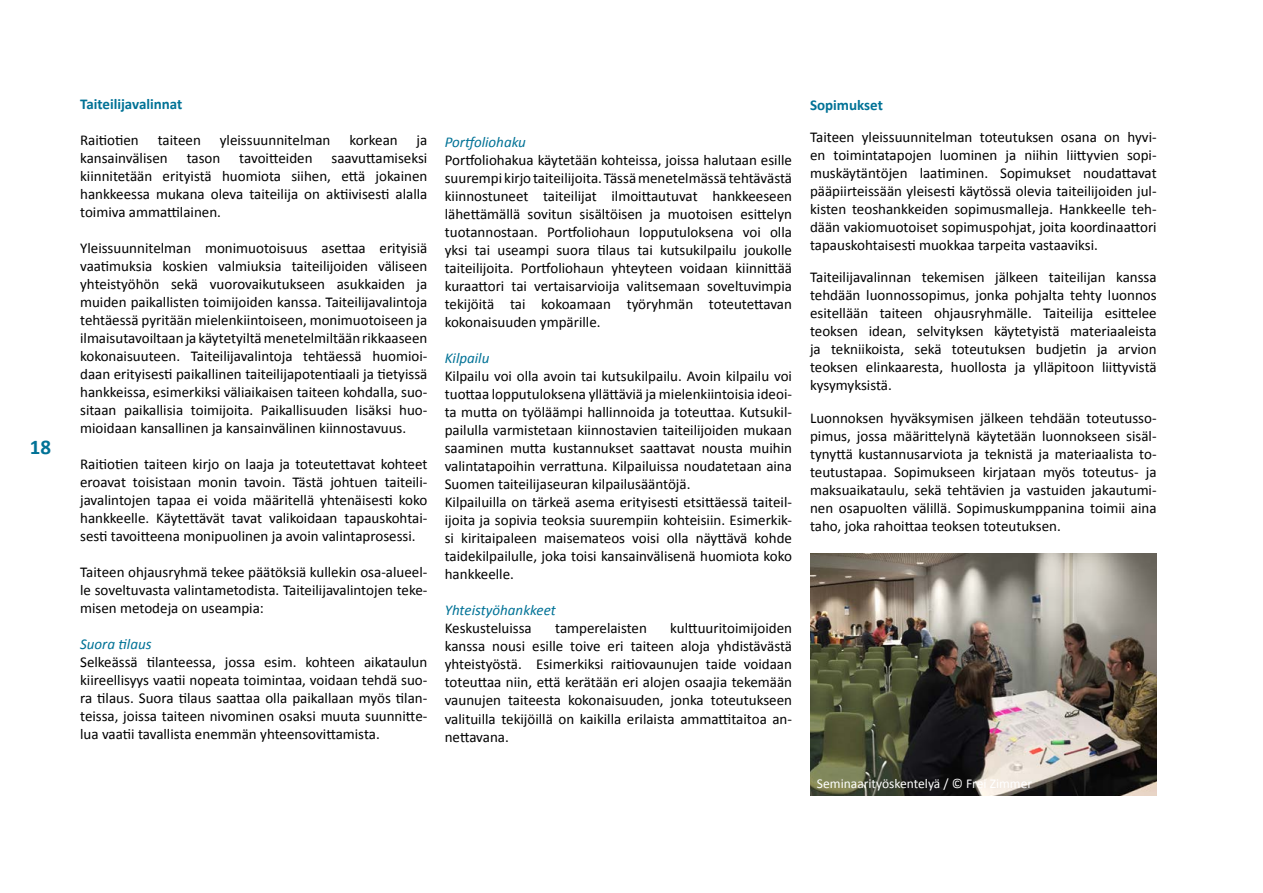
<style>
.page{position:relative;width:1263px;height:893px;background:#fff}
.page>*{position:absolute;margin:0;border:0;box-sizing:border-box;transform-origin:0 0}
.t1{font:700 21px "Calibri";color:#007296}
.t2{font:15px/18px "Calibri";color:#000;text-align:justify}
.t3{font:italic 15px "Calibri";color:#007296}
.t4{font:700 15px "Calibri";color:#007296}
.t5{font:13.5px "Calibri";color:#fff}
</style>
<div class="page">
<img style="left:810px;top:553px;width:347px;height:242px">
<h1 class="t1" style="left:30px;top:434px;width:23px">18</h1>
<p class="t4" style="left:80px;top:95px;width:104px">Taiteilijavalinnat</p>
<p class="t2" style="left:80px;top:130px;width:60px">Raitiotien</p>
<p class="t2" style="left:158px;top:130px;width:45px">taiteen</p>
<p class="t2" style="left:220px;top:130px;width:112px">yleissuunnitelman</p>
<p class="t2" style="left:349px;top:130px;width:50px">korkean</p>
<p class="t2" style="left:417px;top:130px;width:12px">ja</p>
<p class="t2" style="left:80px;top:148px;width:89px">kansainvälisen</p>
<p class="t2" style="left:187px;top:148px;width:35px">tason</p>
<p class="t2" style="left:239px;top:148px;width:75px">tavoitteiden</p>
<p class="t2" style="left:80px;top:148px;width:349px;text-indent:251px">saavuttamiseksi kiinnitetään erityistä huomiota siihen, että jokainen hankkeessa mukana oleva taiteilija on aktiivisesti alalla toimiva ammattilainen.</p>
<p class="t2" style="left:80px;top:238px;width:349px">Yleissuunnitelman monimuotoisuus asettaa erityisiä vaatimuksia koskien valmiuksia taiteilijoiden väliseen yhteistyöhön sekä vuorovaikutukseen asukkaiden ja muiden paikallisten toimijoiden kanssa. Taiteilijavalintoja tehtäessä pyritään mielenkiintoiseen, monimuotoiseen ja ilmaisutavoiltaan ja käytetyiltä menetelmiltään rikkaaseen kokonaisuuteen. Taiteilijavalintoja tehtäessä huomioi&shy;daan erityisesti paikallinen taiteilijapotentiaali ja tietyissä hankkeissa, esimerkiksi väliaikaisen taiteen kohdalla, suo&shy;sitaan paikallisia toimijoita. Paikallisuuden lisäksi huo&shy;mioidaan kansallinen ja kansainvälinen kiinnostavuus.</p>
<p class="t2" style="left:80px;top:454px;width:349px">Raitiotien taiteen kirjo on laaja ja toteutettavat kohteet eroavat toisistaan monin tavoin. Tästä johtuen taiteili&shy;javalintojen tapaa ei voida määritellä yhtenäisesti koko hankkeelle. Käytettävät tavat valikoidaan tapauskohtai&shy;sesti tavoitteena monipuolinen ja avoin valintaprosessi.</p>
<p class="t2" style="left:80px;top:562px;width:349px">Taiteen ohjausryhmä tekee päätöksiä kullekin osa-alueel&shy;le soveltuvasta valintametodista. Taiteilijavalintojen teke&shy;misen metodeja on useampia:</p>
<p class="t3" style="left:80px;top:635px;width:73px">Suora tilaus</p>
<p class="t2" style="left:80px;top:652px;width:349px">Selkeässä tilanteessa, jossa esim. kohteen aikataulun kiireellisyys vaatii nopeata toimintaa, voidaan tehdä suo&shy;ra tilaus. Suora tilaus saattaa olla paikallaan myös tilan&shy;teissa, joissa taiteen nivominen osaksi muuta suunnitte&shy;lua vaatii tavallista enemmän yhteensovittamista.</p>
<p class="t3" style="left:445px;top:133px;width:83px">Portfoliohaku</p>
<p class="t2" style="left:445px;top:151px;width:349px">Portfoliohakua käytetään kohteissa, joissa halutaan esille suurempi kirjo taiteilijoita. Tässä menetelmässä tehtävästä kiinnostuneet taiteilijat ilmoittautuvat hankkeeseen lähettämällä sovitun sisältöisen ja muotoisen esittelyn tuotannostaan. Portfoliohaun lopputuloksena voi olla yksi tai useampi suora tilaus tai kutsukilpailu joukolle taiteilijoita. Portfoliohaun yhteyteen voidaan kiinnittää kuraattori tai vertaisarvioija valitsemaan soveltuvimpia tekijöitä tai kokoamaan työryhmän toteutettavan kokonaisuuden ympärille.</p>
<p class="t3" style="left:445px;top:349px;width:46px">Kilpailu</p>
<p class="t2" style="left:445px;top:367px;width:349px;text-align:left">Kilpailu voi olla avoin tai kutsukilpailu. Avoin kilpailu voi tuottaa lopputuloksena yllättäviä ja mielenkiintoisia ideoi&shy;ta mutta on työläämpi hallinnoida ja toteuttaa. Kutsukil&shy;pailulla varmistetaan kiinnostavien taiteilijoiden mukaan saaminen mutta kustannukset saattavat nousta muihin valintatapoihin verrattuna. Kilpailuissa noudatetaan aina Suomen taiteilijaseuran kilpailusääntöjä.<br>Kilpailuilla on tärkeä asema erityisesti etsittäessä taiteil&shy;ijoita ja sopivia teoksia suurempiin kohteisiin. Esimerkik&shy;si kiritaipaleen maisemateos voisi olla näyttävä kohde taidekilpailulle, joka toisi kansainvälisenä huomiota koko hankkeelle.</p>
<p class="t3" style="left:445px;top:601px;width:112px">Yhteistyöhankkeet</p>
<p class="t2" style="left:445px;top:619px;width:89px">Keskusteluissa</p>
<p class="t2" style="left:555px;top:619px;width:93px">tamperelaisten</p>
<p class="t2" style="left:445px;top:619px;width:349px;text-indent:226px">kulttuuritoimijoiden kanssa nousi esille toive eri taiteen aloja yhdistävästä yhteistyöstä. Esimerkiksi raitiovaunujen taide voidaan toteuttaa niin, että kerätään eri alojen osaajia tekemään vaunujen taiteesta kokonaisuuden, jonka toteutukseen valituilla tekijöillä on kaikilla erilaista ammattitaitoa an&shy;nettavana.</p>
<p class="t4" style="left:810px;top:95px;width:74px">Sopimukset</p>
<p class="t2" style="left:810px;top:127px;width:348px">Taiteen yleissuunnitelman toteutuksen osana on hyvi&shy;en toimintatapojen luominen ja niihin liittyvien sopi&shy;muskäytäntöjen laatiminen. Sopimukset noudattavat pääpiirteissään yleisesti käytössä olevia taiteilijoiden jul&shy;kisten teoshankkeiden sopimusmalleja. Hankkeelle teh&shy;dään vakiomuotoiset sopimuspohjat, joita koordinaattori tapauskohtaisesti muokkaa tarpeita vastaaviksi.</p>
<p class="t2" style="left:810px;top:268px;width:348px">Taiteilijavalinnan tekemisen jälkeen taiteilijan kanssa tehdään luonnossopimus, jonka pohjalta tehty luonnos esitellään taiteen ohjausryhmälle. Taiteilija esittelee teoksen idean, selvityksen käytetyistä materiaaleista ja tekniikoista, sekä toteutuksen budjetin ja arvion teoksen elinkaaresta, huollosta ja ylläpitoon liittyvistä kysymyksistä.</p>
<p class="t2" style="left:810px;top:408px;width:348px">Luonnoksen hyväksymisen jälkeen tehdään toteutusso&shy;pimus, jossa määrittelynä käytetään luonnokseen sisäl&shy;tynyttä kustannusarviota ja teknistä ja materiaalista to&shy;teutustapaa. Sopimukseen kirjataan myös toteutus- ja maksuaikataulu, sekä tehtävien ja vastuiden jakautumi&shy;nen osapuolten välillä. Sopimuskumppanina toimii aina taho, joka rahoittaa teoksen toteutuksen.</p>
<p class="t5" style="left:817px;top:775px;width:217px">Seminaarityöskentelyä / © Frei Zimmer</p>
</div>
